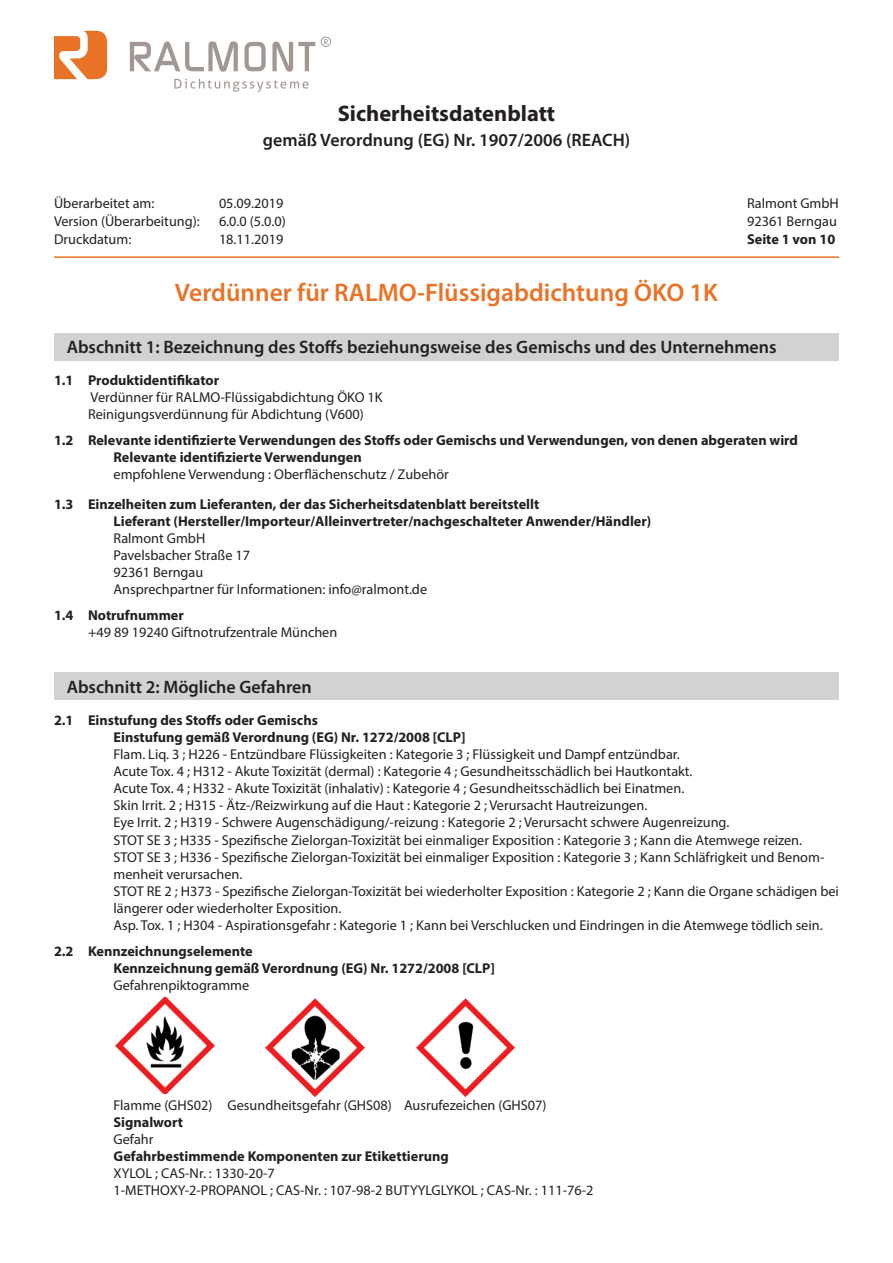
<style>
.page{position:relative;width:893px;height:1263px;background:#fff}
.page>*{position:absolute;margin:0;border:0;box-sizing:border-box;transform-origin:0 0}
.t1{font:600 25.5px "Myriad Pro";color:#e87327}
.t2{font:700 22.5px "Myriad Pro";color:#231f20}
.t3{font:600 18px "Myriad Pro";color:#231f20}
.t4{font:14.25px/17.1px "Myriad Pro";color:#231f20}
.t5{font:700 14.25px/17.1px "Myriad Pro";color:#231f20}
</style>
<div class="page">
<div style="left:54px;top:673px;width:785px;height:27px;background:#d1d2d4"></div>
<div style="left:54px;top:334px;width:785px;height:27px;background:#d1d2d4"></div>
<svg style="left:130px;top:41px;width:108px;height:31px"></svg>
<svg style="left:244px;top:42px;width:22px;height:29px"></svg>
<svg style="left:272px;top:42px;width:43px;height:30px"></svg>
<svg style="left:54px;top:31px;width:53px;height:48px"></svg>
<svg style="left:324px;top:39px;width:4px;height:5px"></svg>
<div style="left:321px;top:37px;width:10px;height:10px;border:1px solid #a19894;border-radius:50%"></div>
<svg style="left:174px;top:79px;width:134px;height:13px"></svg>
<hr style="left:54px;top:256px;width:785px;height:2px;background:#e87327">
<img style="left:115px;top:997px;width:100px;height:96px">
<img style="left:265px;top:998px;width:100px;height:99px">
<img style="left:416px;top:998px;width:99px;height:99px">
<h2 class="t2" style="left:338px;top:99px;width:219px">Sicherheitsdatenblatt</h2>
<p class="t3" style="left:263px;top:129px;width:369px">gemäß Verordnung (EG) Nr. 1907/2006 (REACH)</p>
<p class="t4" style="left:54px;top:194px;width:102px">Überarbeitet am:</p>
<p class="t4" style="left:219px;top:194px;width:66px">05.09.2019</p>
<p class="t4" style="left:747px;top:194px;width:93px">Ralmont GmbH</p>
<p class="t4" style="left:54px;top:212px;width:147px">Version (Überarbeitung):</p>
<p class="t4" style="left:219px;top:212px;width:68px">6.0.0 (5.0.0)</p>
<p class="t4" style="left:747px;top:212px;width:91px">92361 Berngau</p>
<p class="t4" style="left:54px;top:230px;width:79px">Druckdatum:</p>
<p class="t4" style="left:219px;top:230px;width:66px">18.11.2019</p>
<p class="t5" style="left:747px;top:230px;width:90px">Seite 1 von 10</p>
<h1 class="t1" style="left:175px;top:276px;width:545px">Verdünner für RALMO-Flüssigabdichtung ÖKO 1K</h1>
<p class="t3" style="left:67px;top:335px;width:711px">Abschnitt 1: Bezeichnung des Stoffs beziehungsweise des Gemischs und des Unternehmens</p>
<p class="t5" style="left:54px;top:371px;width:167px">1.1 Produktidentifikator</p>
<p class="t4" style="left:88px;top:388px;width:296px">Verdünner für RALMO-Flüssigabdichtung ÖKO 1K<br>Reinigungsverdünnung für Abdichtung (V600)</p>
<p class="t5" style="left:114px;top:431px;width:686px;text-indent:-60px">1.2 Relevante identifizierte Verwendungen des Stoffs oder Gemischs und Verwendungen, von denen abgeraten wird<br>Relevante identifizierte Verwendungen</p>
<p class="t4" style="left:114px;top:465px;width:337px">empfohlene Verwendung : Oberflächenschutz / Zubehör</p>
<p class="t5" style="left:114px;top:495px;width:539px;text-indent:-60px">1.3 Einzelheiten zum Lieferanten, der das Sicherheitsdatenblatt bereitstellt<br>Lieferant (Hersteller/Importeur/Alleinvertreter/nachgeschalteter Anwender/Händler)</p>
<p class="t4" style="left:114px;top:529px;width:315px">Ralmont GmbH<br>Pavelsbacher Straße 17<br>92361 Berngau<br>Ansprechpartner für Informationen: info@ralmont.de</p>
<p class="t5" style="left:54px;top:606px;width:131px">1.4 Notrufnummer</p>
<p class="t4" style="left:88px;top:623px;width:251px">+49 89 19240 Giftnotrufzentrale München</p>
<p class="t3" style="left:67px;top:675px;width:247px">Abschnitt 2: Mögliche Gefahren</p>
<p class="t5" style="left:114px;top:711px;width:353px;text-indent:-60px">2.1 Einstufung des Stoffs oder Gemischs<br>Einstufung gemäß Verordnung (EG) Nr. 1272/2008 [CLP]</p>
<p class="t4" style="left:114px;top:745px;width:727px">Flam. Liq. 3 ; H226 - Entzündbare Flüssigkeiten : Kategorie 3 ; Flüssigkeit und Dampf entzündbar.<br>Acute Tox. 4 ; H312 - Akute Toxizität (dermal) : Kategorie 4 ; Gesundheitsschädlich bei Hautkontakt.<br>Acute Tox. 4 ; H332 - Akute Toxizität (inhalativ) : Kategorie 4 ; Gesundheitsschädlich bei Einatmen.<br>Skin Irrit. 2 ; H315 - Ätz-/Reizwirkung auf die Haut : Kategorie 2 ; Verursacht Hautreizungen.<br>Eye Irrit. 2 ; H319 - Schwere Augenschädigung/-reizung : Kategorie 2 ; Verursacht schwere Augenreizung.<br>STOT SE 3 ; H335 - Spezifische Zielorgan-Toxizität bei einmaliger Exposition : Kategorie 3 ; Kann die Atemwege reizen.<br>STOT SE 3 ; H336 - Spezifische Zielorgan-Toxizität bei einmaliger Exposition : Kategorie 3 ; Kann Schläfrigkeit und Benom&shy;menheit verursachen.<br>STOT RE 2 ; H373 - Spezifische Zielorgan-Toxizität bei wiederholter Exposition : Kategorie 2 ; Kann die Organe schädigen bei längerer oder wiederholter Exposition.<br>Asp. Tox. 1 ; H304 - Aspirationsgefahr : Kategorie 1 ; Kann bei Verschlucken und Eindringen in die Atemwege tödlich sein.</p>
<p class="t5" style="left:114px;top:942px;width:383px;text-indent:-60px">2.2 Kennzeichnungselemente<br>Kennzeichnung gemäß Verordnung (EG) Nr. 1272/2008 [CLP]</p>
<p class="t4" style="left:114px;top:976px;width:137px">Gefahrenpiktogramme</p>
<p class="t4" style="left:114px;top:1096px;width:435px">Flamme (GHS02) Gesundheitsgefahr (GHS08) Ausrufezeichen (GHS07)</p>
<p class="t5" style="left:114px;top:1113px;width:71px">Signalwort</p>
<p class="t4" style="left:114px;top:1130px;width:42px">Gefahr</p>
<p class="t5" style="left:114px;top:1147px;width:337px">Gefahrbestimmende Komponenten zur Etikettierung</p>
<p class="t4" style="left:114px;top:1164px;width:481px">XYLOL ; CAS-Nr. : 1330-20-7<br>1-METHOXY-2-PROPANOL ; CAS-Nr. : 107-98-2 BUTYYLGLYKOL ; CAS-Nr. : 111-76-2</p>
</div>
